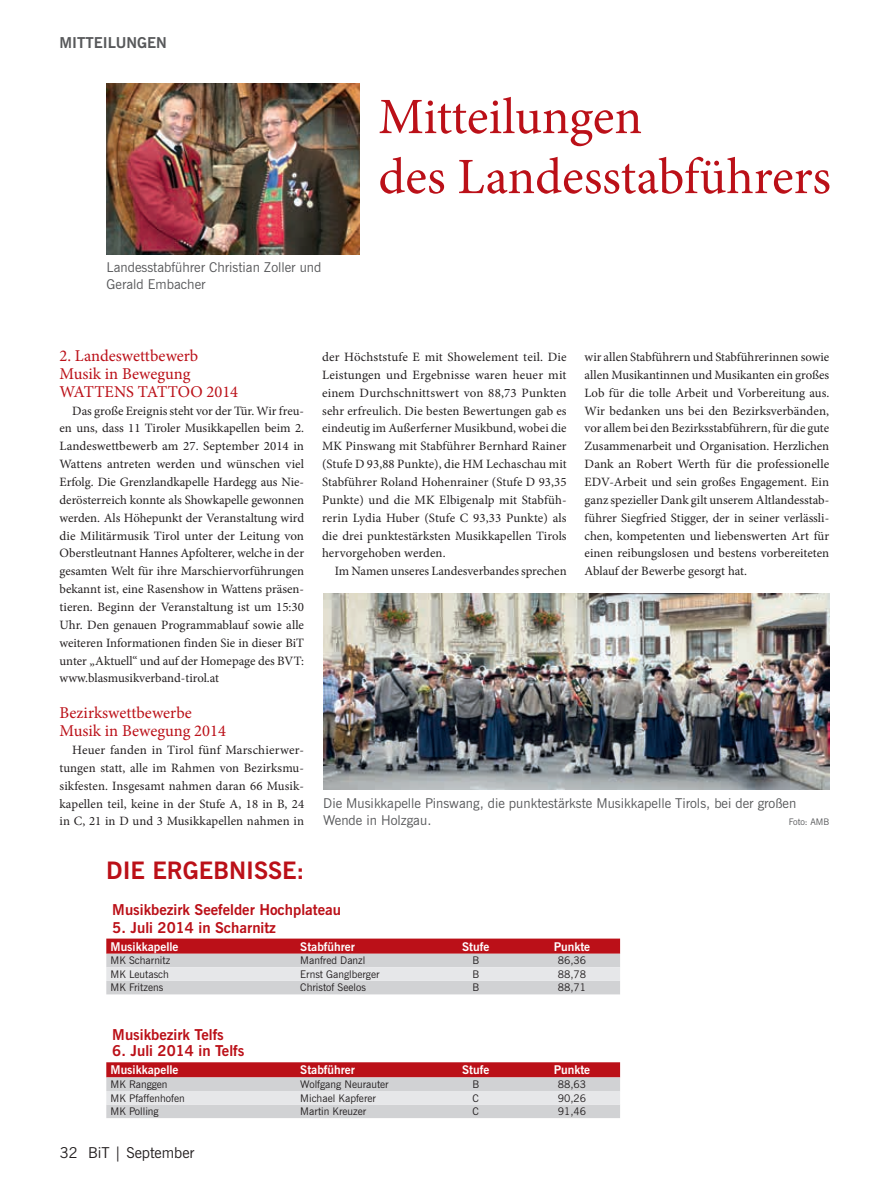
<style>
.page{position:relative;width:893px;height:1191px;background:#fff}
.page>*{position:absolute;margin:0;border:0;box-sizing:border-box;transform-origin:0 0}
.t1{font:51px/60px "Minion Pro";letter-spacing:-.005em;color:#bb1018}
.t2{font:700 24px "News Gothic BT";color:#bb1018}
.t3{font:16.5px/17.9px "Minion Pro";color:#bb1018}
.t4{font:700 15px "News Gothic BT";color:#bb1018}
.t5{font:15px "News Gothic BT";color:#231f20}
.t6{font:700 15px "News Gothic BT";color:#57585a}
.t7{font:13.5px/17.9px "News Gothic BT";color:#57585a}
.t8{font:12.75px/17.9px "Minion Pro";color:#231f20;text-align:justify}
.t9{font:700 12px "News Gothic BT";color:#fff}
.t10{font:10.5px "News Gothic BT";color:#231f20}
.t11{font:9px "News Gothic BT";color:#57585a}
</style>
<div class="page">
<img style="left:107px;top:84px;width:253px;height:170px">
<div style="left:106px;top:938px;width:514px;height:15px;background:#bb1018"></div>
<svg style="left:106px;top:953px;width:514px;height:165px;background:#d1cfd1"></svg>
<svg style="left:106px;top:967px;width:514px;height:137px"></svg>
<img style="left:323px;top:593px;width:506px;height:196px">
<p class="t6" style="left:60px;top:34px;width:10px">MITTEILUN</p>
<p class="t6" style="left:137px;top:34px;width:20px">GEN</p>
<p class="t7" style="left:107px;top:258px;width:216px">Landesstabführer Christian Zoller und<br>Gerald Embacher</p>
<h1 class="t1" style="left:378px;top:87px;width:454px">Mitteilungen<br>des Landesstabführers</h1>
<p class="t3" style="left:60px;top:347px;width:180px">2. Landeswettbewerb<br>Musik in Bewegung<br>WATTENS TATTOO 2014</p>
<p class="t8" style="left:60px;top:401px;width:246px;text-indent:13px">Das große Ereignis steht vor der Tür. Wir freu&shy;en uns, dass 11 Tiroler Musikkapellen beim 2.<br>Landeswettbewerb am 27. September 2014 in Wattens antreten werden und wünschen viel Erfolg. Die Grenzlandkapelle Hardegg aus Nie&shy;derösterreich konnte als Showkapelle gewonnen werden. Als Höhepunkt der Veranstaltung wird die Militärmusik Tirol unter der Leitung von Oberstleutnant Hannes Apfolterer, welche in der gesamten Welt für ihre Marschiervorführungen bekannt ist, eine Rasenshow in Wattens präsen&shy;tieren. Beginn der Veranstaltung ist um 15:30<br>Uhr. Den genauen Programmablauf sowie alle weiteren Informationen finden Sie in dieser BiT unter „Aktuell“ und auf der Homepage des BVT: www.blasmusikverband-tirol.at</p>
<p class="t3" style="left:60px;top:704px;width:168px">Bezirkswettbewerbe<br>Musik in Bewegung 2014</p>
<p class="t8" style="left:60px;top:741px;width:246px;text-indent:13px">Heuer fanden in Tirol fünf Marschierwer&shy;tungen statt, alle im Rahmen von Bezirksmu&shy;sikfesten. Insgesamt nahmen daran 66 Musik&shy;kapellen teil, keine in der Stufe A, 18 in B, 24 in C, 21 in D und 3 Musikkapellen nahmen in</p>
<h2 class="t2" style="left:106px;top:856px;width:14px">DIE</h2>
<h2 class="t2" style="left:152px;top:856px;width:91px">ERGEBNISSE</h2>
<h2 class="t2" style="left:297px;top:856px;width:9px">:</h2>
<p class="t8" style="left:322px;top:348px;width:246px">der Höchststufe E mit Showelement teil. Die Leistungen und Ergebnisse waren heuer mit einem Durchschnittswert von 88,73 Punkten sehr erfreulich. Die besten Bewertungen gab es eindeutig im Außerferner Musikbund, wobei die MK Pinswang mit Stabführer Bernhard Rainer (Stufe D 93,88 Punkte), die HM Lechaschau mit Stabführer Roland Hohenrainer (Stufe D 93,35<br>Punkte) und die MK Elbigenalp mit Stabfüh&shy;rerin Lydia Huber (Stufe C 93,33 Punkte) als die drei punktestärksten Musikkapellen Tirols hervorgehoben werden.</p>
<p class="t8" style="left:335px;top:562px;width:233px">Im Namen unseres Landesverbandes sprechen</p>
<p class="t8" style="left:585px;top:348px;width:246px">wir allen Stabführern und Stabführerinnen sowie allen Musikantinnen und Musikanten ein großes Lob für die tolle Arbeit und Vorbereitung aus.<br>Wir bedanken uns bei den Bezirksverbänden, vor allem bei den Bezirksstabführern, für die gute Zusammenarbeit und Organisation. Herzlichen Dank an Robert Werth für die professionelle EDV-Arbeit und sein großes Engagement. Ein ganz spezieller Dank gilt unserem Altlandesstab&shy;führer Siegfried Stigger, der in seiner verlässli&shy;chen, kompetenten und liebenswerten Art für einen reibungslosen und bestens vorbereiteten Ablauf der Bewerbe gesorgt hat.</p>
<p class="t7" style="left:323px;top:793px;width:475px">Die Musikkapelle Pinswang, die punktestärkste Musikkapelle Tirols, bei der großen<br>Wende in Holzgau.</p>
<p class="t11" style="left:789px;top:816px;width:42px">Foto: AMB</p>
<p class="t4" style="left:112px;top:900px;width:230px">M usikbezirk Seefelder Hochplateau</p>
<p class="t4" style="left:112px;top:918px;width:165px">5. Juli 2014 in Scharnitz</p>
<p class="t9" style="left:111px;top:939px;width:69px">M usikkapelle</p>
<p class="t9" style="left:300px;top:939px;width:56px">Stabführer</p>
<p class="t9" style="left:462px;top:939px;width:29px">Stufe</p>
<p class="t9" style="left:554px;top:939px;width:38px">Punkte</p>
<p class="t10" style="left:111px;top:954px;width:61px">MK Scharnitz</p>
<p class="t10" style="left:300px;top:954px;width:67px">Manfred Danzl</p>
<p class="t10" style="left:472px;top:954px;width:8px">B</p>
<p class="t10" style="left:558px;top:954px;width:30px">86,36</p>
<p class="t10" style="left:111px;top:967px;width:60px">MK Leutasch</p>
<p class="t10" style="left:300px;top:967px;width:81px">Ernst Ganglberger</p>
<p class="t10" style="left:472px;top:967px;width:8px">B</p>
<p class="t10" style="left:558px;top:967px;width:30px">88,78</p>
<p class="t10" style="left:111px;top:981px;width:54px">MK Fritzens</p>
<p class="t10" style="left:300px;top:981px;width:67px">Christof Seelos</p>
<p class="t10" style="left:472px;top:981px;width:8px">B</p>
<p class="t10" style="left:558px;top:981px;width:30px">88,71</p>
<p class="t4" style="left:112px;top:1025px;width:113px">M usikbezirk Telfs</p>
<p class="t4" style="left:112px;top:1041px;width:134px">6. Juli 2014 in Telfs</p>
<p class="t9" style="left:111px;top:1062px;width:69px">M usikkapelle</p>
<p class="t9" style="left:300px;top:1062px;width:56px">Stabführer</p>
<p class="t9" style="left:462px;top:1062px;width:29px">Stufe</p>
<p class="t9" style="left:554px;top:1062px;width:38px">Punkte</p>
<p class="t10" style="left:111px;top:1078px;width:58px">MK Ranggen</p>
<p class="t10" style="left:300px;top:1078px;width:90px">Wolfgang Neurauter</p>
<p class="t10" style="left:472px;top:1078px;width:8px">B</p>
<p class="t10" style="left:558px;top:1078px;width:30px">88,63</p>
<p class="t10" style="left:111px;top:1091px;width:76px">MK Pfaffenhofen</p>
<p class="t10" style="left:300px;top:1091px;width:77px">Michael Kapferer</p>
<p class="t10" style="left:473px;top:1091px;width:8px">C</p>
<p class="t10" style="left:558px;top:1091px;width:30px">90,26</p>
<p class="t10" style="left:111px;top:1105px;width:50px">MK Polling</p>
<p class="t10" style="left:300px;top:1105px;width:67px">Martin Kreuzer</p>
<p class="t10" style="left:473px;top:1105px;width:8px">C</p>
<p class="t10" style="left:558px;top:1105px;width:30px">91,46</p>
<p class="t5" style="left:60px;top:1144px;width:136px">32 BiT | September</p>
</div>
